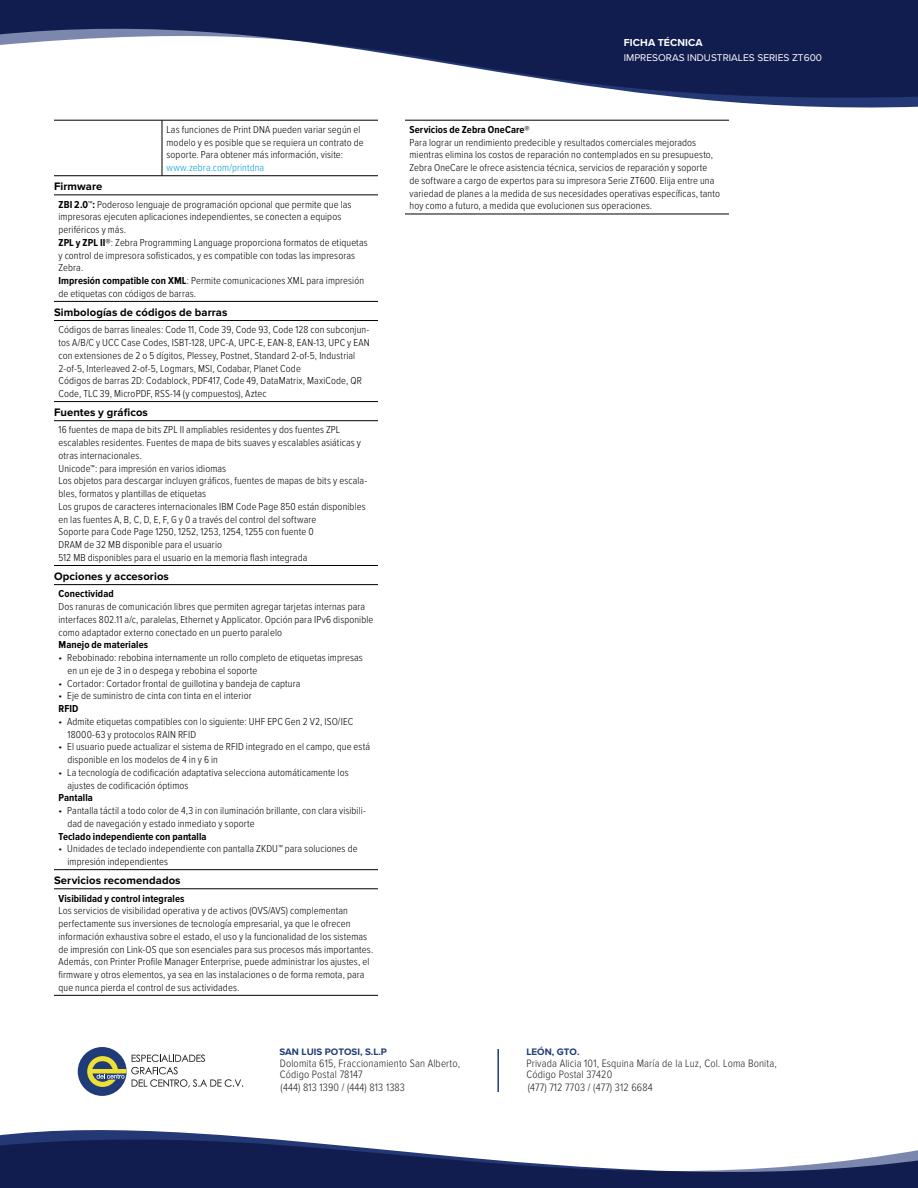
<style>
.page{position:relative;width:918px;height:1188px;background:#fff}
.page>*{position:absolute;margin:0;border:0;box-sizing:border-box;transform-origin:0 0}
.t1{font:700 11.25px "Proxima Nova";letter-spacing:.01em;color:#000}
.t2{font:300 11.1px/11.1px "Proxima Nova Cond";letter-spacing:.01em;color:#20231e}
.t3{font:300 10.5px/12.8px "Proxima Nova Cond";letter-spacing:.01em;color:#000}
.t4{font:700 10.5px "Proxima Nova Cond";letter-spacing:.01em;color:#000}
.t5{font:300 10.5px "Proxima Nova Cond";letter-spacing:.01em;color:#009edb}
.t6{font:700 10.5px "Proxima Nova";letter-spacing:.01em;color:#fff}
.t7{font:10.2px "Proxima Nova";color:#fff}
.t8{font:700 9.75px "Proxima Nova";color:#1f3b78}
.s1{font-weight:700}
</style>
<div class="page">
<hr style="left:54px;top:120px;width:108px;height:1px;background:#000">
<hr style="left:162px;top:120px;width:216px;height:1px;background:#000">
<hr style="left:162px;top:120px;width:1px;height:56px;background:#000">
<hr style="left:54px;top:175px;width:108px;height:1px;background:#000">
<hr style="left:162px;top:175px;width:216px;height:1px;background:#000">
<hr style="left:54px;top:195px;width:324px;height:1px;background:#000">
<hr style="left:54px;top:301px;width:324px;height:1px;background:#000">
<hr style="left:54px;top:320px;width:324px;height:1px;background:#000">
<hr style="left:54px;top:401px;width:324px;height:1px;background:#000">
<hr style="left:54px;top:420px;width:324px;height:1px;background:#000">
<hr style="left:54px;top:565px;width:324px;height:1px;background:#000">
<hr style="left:54px;top:584px;width:324px;height:1px;background:#000">
<hr style="left:54px;top:869px;width:324px;height:1px;background:#000">
<hr style="left:54px;top:889px;width:324px;height:1px;background:#000">
<hr style="left:54px;top:995px;width:324px;height:1px;background:#000">
<hr style="left:405px;top:120px;width:324px;height:1px;background:#000">
<hr style="left:405px;top:214px;width:324px;height:1px;background:#000">
<svg style="left:686px;top:98px;width:232px;height:10px;fill:#233874"></svg>
<svg style="left:0;top:0;width:918px;height:98px;fill:#111d4e"></svg>
<svg style="left:0;top:1130px;width:282px;height:10px;fill:#233874"></svg>
<svg style="left:0;top:1140px;width:918px;height:48px;fill:#111d4e"></svg>
<div style="left:78px;top:1047px;width:49px;height:49px;background:#1f3b78;border-radius:50%"></div>
<svg style="left:87px;top:1055px;width:156px;height:32px"></svg>
<hr style="left:497px;top:1049px;width:2px;height:43px;background:#1f3b78">
<p class="t3" style="left:167px;top:123px;width:199px">Las funciones de Print DNA pueden variar según el modelo y es posible que se requiera un contrato de soporte. Para obtener más información, visite:</p>
<p class="t5" style="left:167px;top:162px;width:99px">www.zebra.com/printdna</p>
<p class="t1" style="left:54px;top:180px;width:50px">Firmware</p>
<p class="t3" style="left:58px;top:198px;width:311px"><span class="s1">ZBI 2.0™:</span> Poderoso lenguaje de programación opcional que permite que las impresoras ejecuten aplicaciones independientes, se conecten a equipos periféricos y más.<br><span class="s1">ZPL y ZPL II®</span>: Zebra Programming Language proporciona formatos de etiquetas y control de impresora sofisticados, y es compatible con todas las impresoras Zebra.<br><span class="s1">Impresión compatible con XML</span>: Permite comunicaciones XML para impresión de etiquetas con códigos de barras.</p>
<p class="t1" style="left:54px;top:306px;width:175px">Simbologías de códigos de barras</p>
<p class="t3" style="left:58px;top:324px;width:313px">Códigos de barras lineales: Code 11, Code 39, Code 93, Code 128 con subconjun&shy;tos A/B/C y UCC Case Codes, ISBT-128, UPC-A, UPC-E, EAN-8, EAN-13, UPC y EAN con extensiones de 2 o 5 dígitos, Plessey, Postnet, Standard 2-of-5, Industrial 2-of-5, Interleaved 2-of-5, Logmars, MSI, Codabar, Planet Code<br>Códigos de barras 2D: Codablock, PDF417, Code 49, DataMatrix, MaxiCode, QR Code, TLC 39, MicroPDF, RSS-14 (y compuestos), Aztec</p>
<p class="t1" style="left:54px;top:406px;width:95px">Fuentes y gráficos</p>
<p class="t3" style="left:58px;top:424px;width:310px">16 fuentes de mapa de bits ZPL II ampliables residentes y dos fuentes ZPL escalables residentes. Fuentes de mapa de bits suaves y escalables asiáticas y otras internacionales.<br>Unicode™: para impresión en varios idiomas<br>Los objetos para descargar incluyen gráficos, fuentes de mapas de bits y escala&shy;bles, formatos y plantillas de etiquetas<br>Los grupos de caracteres internacionales IBM Code Page 850 están disponibles en las fuentes A, B, C, D, E, F, G y 0 a través del control del software<br>Soporte para Code Page 1250, 1252, 1253, 1254, 1255 con fuente 0<br>DRAM de 32 MB disponible para el usuario<br>512 MB disponibles para el usuario en la memoria flash integrada</p>
<p class="t1" style="left:54px;top:570px;width:116px">Opciones y accesorios</p>
<p class="t4" style="left:58px;top:588px;width:57px">Conectividad</p>
<p class="t3" style="left:58px;top:601px;width:316px">Dos ranuras de comunicación libres que permiten agregar tarjetas internas para interfaces 802.11 a/c, paralelas, Ethernet y Applicator. Opción para IPv6 disponible como adaptador externo conectado en un puerto paralelo</p>
<p class="t4" style="left:58px;top:639px;width:91px">Manejo de materiales</p>
<p class="t3" style="left:67px;top:652px;width:297px;text-indent:-9px">• Rebobinado: rebobina internamente un rollo completo de etiquetas impresas en un eje de 3 in o despega y rebobina el soporte</p>
<p class="t3" style="left:58px;top:677px;width:244px">• Cortador: Cortador frontal de guillotina y bandeja de captura</p>
<p class="t3" style="left:58px;top:690px;width:195px">• Eje de suministro de cinta con tinta en el interior</p>
<p class="t4" style="left:58px;top:703px;width:21px">RFID</p>
<p class="t3" style="left:67px;top:715px;width:287px;text-indent:-9px">• Admite etiquetas compatibles con lo siguiente: UHF EPC Gen 2 V2, ISO/IEC<br>18000-63 y protocolos RAIN RFID</p>
<p class="t3" style="left:67px;top:741px;width:304px;text-indent:-9px">• El usuario puede actualizar el sistema de RFID integrado en el campo, que está disponible en los modelos de 4 in y 6 in</p>
<p class="t3" style="left:67px;top:766px;width:283px;text-indent:-9px">• La tecnología de codificación adaptativa selecciona automáticamente los ajustes de codificación óptimos</p>
<p class="t4" style="left:58px;top:792px;width:36px">Pantalla</p>
<p class="t3" style="left:67px;top:805px;width:300px;text-indent:-9px">• Pantalla táctil a todo color de 4,3 in con iluminación brillante, con clara visibili&shy;dad de navegación y estado inmediato y soporte</p>
<p class="t4" style="left:59px;top:830px;width:150px">Teclado independiente con pantalla</p>
<p class="t3" style="left:67px;top:843px;width:292px;text-indent:-9px">• Unidades de teclado independiente con pantalla ZKDU™ para soluciones de impresión independientes</p>
<p class="t1" style="left:54px;top:874px;width:128px">Servicios recomendados</p>
<p class="t4" style="left:58px;top:892px;width:128px">Visibilidad y control integrales</p>
<p class="t3" style="left:58px;top:905px;width:316px">Los servicios de visibilidad operativa y de activos (OVS/AVS) complementan perfectamente sus inversiones de tecnología empresarial, ya que le ofrecen información exhaustiva sobre el estado, el uso y la funcionalidad de los sistemas de impresión con Link-OS que son esenciales para sus procesos más importantes.<br>Además, con Printer Profile Manager Enterprise, puede administrar los ajustes, el firmware y otros elementos, ya sea en las instalaciones o de forma remota, para que nunca pierda el control de sus actividades.</p>
<p class="t6" style="left:624px;top:35px;width:80px">FICHA TÉCNICA</p>
<p class="t7" style="left:624px;top:50px;width:200px">IMPRESORAS INDUSTRIALES SERIES ZT600</p>
<p class="t4" style="left:410px;top:124px;width:122px">Servicios de Zebra OneCare®</p>
<p class="t3" style="left:410px;top:136px;width:312px">Para lograr un rendimiento predecible y resultados comerciales mejorados mientras elimina los costos de reparación no contemplados en su presupuesto, Zebra OneCare le ofrece asistencia técnica, servicios de reparación y soporte<br>de software a cargo de expertos para su impresora Serie ZT600. Elija entre una variedad de planes a la medida de sus necesidades operativas específicas, tanto hoy como a futuro, a medida que evolucionen sus operaciones.</p>
<p class="t8" style="left:279px;top:1044px;width:109px">SAN LUIS POTOSI, S.L.P</p>
<p class="t2" style="left:280px;top:1058px;width:182px">Dolomita 615, Fraccionamiento San Alberto,<br>Código Postal 78147</p>
<p class="t2" style="left:281px;top:1082px;width:126px">(444) 813 1390 / (444) 813 1383</p>
<p class="t8" style="left:527px;top:1044px;width:54px">LEÓN, GTO.</p>
<p class="t2" style="left:528px;top:1082px;width:126px">(477) 712 7703 / (477) 312 6684</p>
<p class="t2" style="left:527px;top:1058px;width:252px">Privada Alicia 101, Esquina María de la Luz, Col. Loma Bonita,<br>Código Postal 37420</p>
</div>
